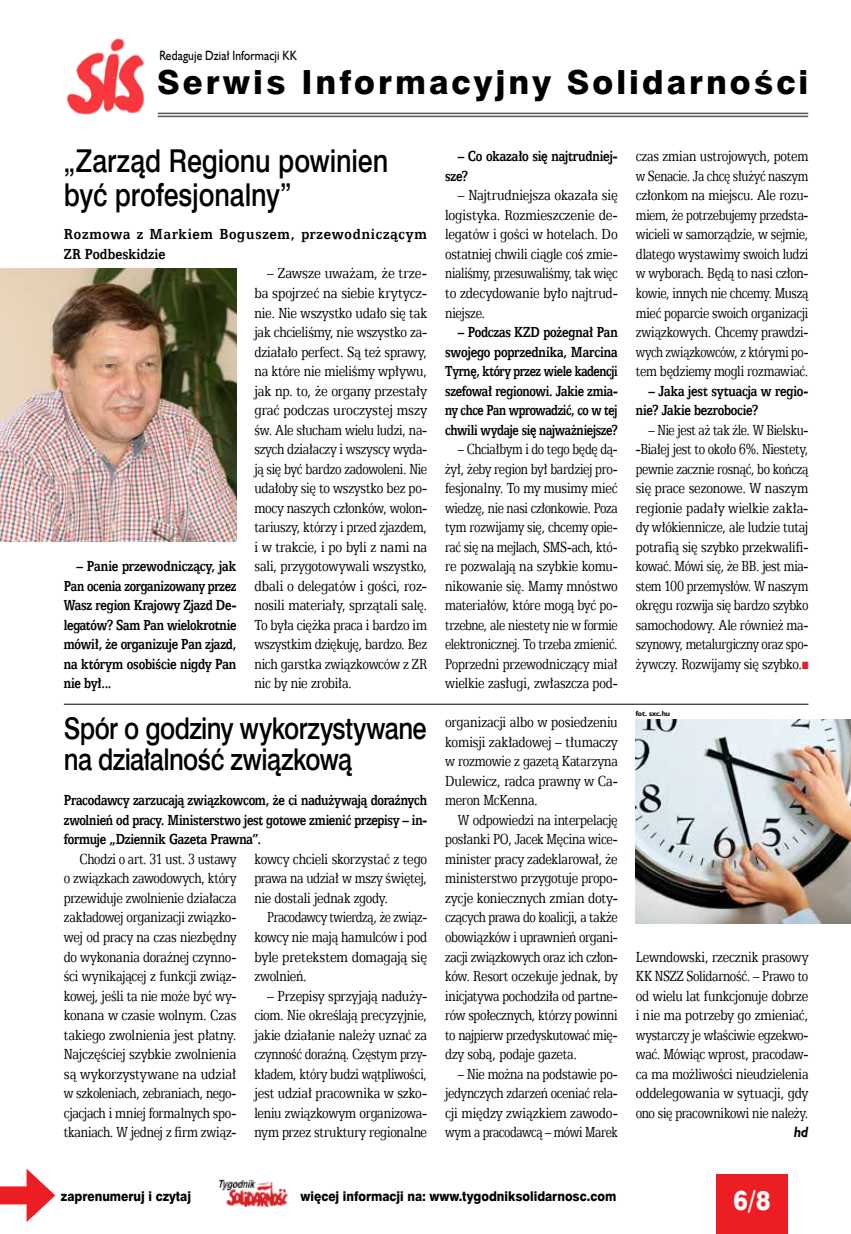
<style>
.page{position:relative;width:851px;height:1234px;background:#fff}
.page>*{position:absolute;margin:0;border:0;box-sizing:border-box;transform-origin:0 0}
.t1{font:33.3px "Swis 721 Hv EU";letter-spacing:.09em;color:#000}
.t2{font:31.5px/34.5px "Swis 721 Md EU";letter-spacing:-.005em;color:#000;scale:.85 1}
.t3{font:30px/31.5px "Swis 721 Md EU";letter-spacing:-.025em;color:#000;scale:.85 1}
.t4{font:27px "Swis 721 Hv EU";color:#fff;scale:.9 1}
.t5{font:16.5px/19.5px "Egyptian 505 EU";letter-spacing:-.015em;color:#000;text-align:justify;scale:.77 1}
.t6{font:16.5px/19.5px "Egyptian 505 EU";letter-spacing:-.015em;color:#000;text-align:justify;scale:.79 1}
.t7{font:16.5px/19.5px "Egyptian 505 EU";letter-spacing:-.015em;color:#000;text-align:justify;scale:.83 1}
.t8{font:16.5px/19.5px "Egyptian 505 EU";letter-spacing:-.015em;color:#000;text-align:justify;scale:.76 1}
.t9{font:16.5px/19.5px "Egyptian 505 EU";letter-spacing:-.015em;color:#000;text-align:justify;scale:.81 1}
.t10{font:16.5px/19.5px "Egyptian 505 EU";letter-spacing:-.015em;color:#000;text-align:justify;scale:.8 1}
.t11{font:700 16.5px/19.5px "Egyptian 505 EU";letter-spacing:-.015em;color:#000;text-align:justify;scale:.79 1}
.t12{font:16.5px/19.5px "Egyptian 505 EU";letter-spacing:-.015em;color:#000;text-align:justify;scale:.82 1}
.t13{font:700 16.5px/19.5px "Egyptian 505 EU";letter-spacing:-.015em;color:#000;text-align:justify;scale:.81 1}
.t14{font:16.5px/19.5px "Egyptian 505 EU";letter-spacing:-.015em;color:#000;text-align:justify;scale:.78 1}
.t15{font:16.5px/19.5px "Egyptian 505 EU";letter-spacing:-.015em;color:#000;text-align:justify;scale:.75 1}
.t16{font:700 16.5px/19.5px "Egyptian 505 EU";letter-spacing:-.015em;color:#000;scale:.8 1}
.t17{font:700 16.5px/19.5px "Egyptian 505 EU";letter-spacing:.045em;color:#000;scale:.89 1}
.t18{font:italic 700 15px "Humanst 521 EU";color:#000;scale:.9 1}
.t19{font:13.5px "Swis 721 Hv EU";color:#000;scale:.9 1}
.t20{font:13.5px "Humanst 521 EU";letter-spacing:.015em;color:#000;scale:.85 1}
.t21{font:700 7.5px "Humanst 521 EU";color:#000}
.s1{color:#ed1d24}
</style>
<div class="page">
<div style="left:716px;top:1174px;width:72px;height:59px;background:#ed1d24"></div>
<img style="left:219px;top:1179px;width:69px;height:27px">
<div style="left:0;top:1186px;width:38px;height:18px;background:#ed1d24"></div>
<svg style="left:27px;top:1169px;width:28px;height:52px"></svg>
<img style="left:66px;top:38px;width:78px;height:77px">
<hr style="left:158px;top:113px;width:650px;height:1px;background:#58595b">
<hr style="left:158px;top:116px;width:650px;height:1px;background:#58595b">
<img style="left:0;top:268px;width:236px;height:273px">
<hr style="left:64px;top:703px;width:744px;height:1px;background:#000">
<img style="left:635px;top:719px;width:215px;height:204px">
<p class="t20" style="left:159px;top:47px;width:163px">Redaguje Dział Informacji KK</p>
<h1 class="t1" style="left:157px;top:62px;width:652px">Serwis Informacyjny Solidarności</h1>
<h2 class="t2" style="left:64px;top:145px;width:383px">„Zarząd Regionu powinien być profesjonalny”</h2>
<p class="t17" style="left:64px;top:224px;width:409px">Rozmowa z Markiem Boguszem, przewodniczącym<br>ZR Podbeskidzie</p>
<p class="t13" style="left:64px;top:556px;width:215px;text-indent:13px">– Panie przewodniczący, jak Pan ocenia zorganizowany przez Wasz region Krajowy Zjazd De&shy;legatów? Sam Pan wielokrotnie mówił, że organizuje Pan zjazd, na którym osobiście nigdy Pan nie był...</p>
<p class="t7" style="left:254px;top:263px;width:209px;text-indent:13px">– Zawsze uważam, że trze&shy;ba spojrzeć na siebie krytycz&shy;nie. Nie wszystko udało się tak jak chcieliśmy, nie wszystko za&shy;działało perfect. Są też sprawy, na które nie mieliśmy wpływu, jak np. to, że organy przestały grać podczas uroczystej mszy św. Ale słucham wielu ludzi, na&shy;szych działaczy i wszyscy wyda&shy;ją się być bardzo zadowoleni. Nie udałoby się to wszystko bez po&shy;mocy naszych członków, wolon&shy;tariuszy, którzy i przed zjazdem, i w trakcie, i po byli z nami na sali, przygotowywali wszystko, dbali o delegatów i gości, roz&shy;nosili materiały, sprzątali salę.<br>To była ciężka praca i bardzo im wszystkim dziękuję, bardzo. Bez nich garstka związkowców z ZR nic by nie zrobiła.</p>
<h3 class="t3" style="left:64px;top:713px;width:428px">Spór o godziny wykorzystywane na działalność związkową</h3>
<p class="t11" style="left:64px;top:790px;width:461px">Pracodawcy zarzucają związkowcom, że ci nadużywają doraźnych zwolnień od pracy. Ministerstwo jest gotowe zmienić przepisy – in&shy;formuje „Dziennik Gazeta Prawna”.</p>
<p class="t5" style="left:64px;top:848px;width:226px;text-indent:16px">Chodzi o art. 31 ust. 3 ustawy o związkach zawodowych, który przewiduje zwolnienie działacza zakładowej organizacji związko&shy;wej od pracy na czas niezbędny do wykonania doraźnej czynno&shy;ści wynikającej z funkcji związ&shy;kowej, jeśli ta nie może być wy&shy;konana w czasie wolnym. Czas takiego zwolnienia jest płatny.<br>Najczęściej szybkie zwolnienia są wykorzystywane na udział w szkoleniach, zebraniach, nego&shy;cjacjach i mniej formalnych spo&shy;tkaniach. W jednej z firm związ-</p>
<p class="t10" style="left:254px;top:848px;width:217px">kowcy chcieli skorzystać z tego prawa na udział w mszy świętej, nie dostali jednak zgody.</p>
<p class="t15" style="left:254px;top:907px;width:232px;text-indent:13px">Pracodawcy twierdzą, że związ&shy;kowcy nie mają hamulców i pod byle pretekstem domagają się zwolnień.</p>
<p class="t9" style="left:254px;top:985px;width:214px;text-indent:13px">– Przepisy sprzyjają naduży&shy;ciom. Nie określają precyzyjnie, jakie działanie należy uznać za czynność doraźną. Częstym przy&shy;kładem, który budzi wątpliwości, jest udział pracownika w szko&shy;leniu związkowym organizowa&shy;nym przez struktury regionalne</p>
<p class="t16" style="left:445px;top:146px;width:217px;text-indent:13px">– Co okazało się najtrudniej&shy;sze?</p>
<p class="t12" style="left:445px;top:185px;width:212px;text-indent:13px">– Najtrudniejsza okazała się logistyka. Rozmieszczenie de&shy;legatów i gości w hotelach. Do ostatniej chwili ciągle coś zmie&shy;nialiśmy, przesuwaliśmy, tak więc to zdecydowanie było najtrud&shy;niejsze.</p>
<p class="t11" style="left:445px;top:322px;width:220px;text-indent:13px">– Podczas KZD pożegnał Pan swojego poprzednika, Marcina Tyrnę, który przez wiele kadencji szefował regionowi. Jakie zmia&shy;ny chce Pan wprowadzić, co w tej chwili wydaje się najważniejsze?</p>
<p class="t8" style="left:445px;top:439px;width:229px;text-indent:13px">– Chciałbym i do tego będę dą&shy;żył, żeby region był bardziej pro&shy;fesjonalny. To my musimy mieć wiedzę, nie nasi członkowie. Poza tym rozwijamy się, chcemy opie&shy;rać się na mejlach, SMS-ach, któ&shy;re pozwalają na szybkie komu&shy;nikowanie się. Mamy mnóstwo materiałów, które mogą być po&shy;trzebne, ale niestety nie w formie elektronicznej. To trzeba zmienić.<br>Poprzedni przewodniczący miał wielkie zasługi, zwłaszcza pod-</p>
<p class="t9" style="left:445px;top:712px;width:214px">organizacji albo w posiedzeniu komisji zakładowej – tłumaczy w rozmowie z gazetą Katarzyna Dulewicz, radca prawny w Ca&shy;meron McKenna.</p>
<p class="t6" style="left:445px;top:809px;width:220px;text-indent:13px">W odpowiedzi na interpelację posłanki PO, Jacek Męcina wice&shy;minister pracy zadeklarował, że ministerstwo przygotuje propo&shy;zycje koniecznych zmian doty&shy;czących prawa do koalicji, a także obowiązków i uprawnień organi&shy;zacji związkowych oraz ich człon&shy;ków. Resort oczekuje jednak, by inicjatywa pochodziła od partne&shy;rów społecznych, którzy powinni to najpierw przedyskutować mię&shy;dzy sobą, podaje gazeta.</p>
<p class="t14" style="left:445px;top:1063px;width:223px;text-indent:13px">– Nie można na podstawie po&shy;jedynczych zdarzeń oceniać rela&shy;cji między związkiem zawodo&shy;wym a pracodawcą – mówi Marek</p>
<p class="t6" style="left:635px;top:146px;width:220px">czas zmian ustrojowych, potem w Senacie. Ja chcę służyć naszym członkom na miejscu. Ale rozu&shy;miem, że potrzebujemy przedsta&shy;wicieli w samorządzie, w sejmie, dlatego wystawimy swoich ludzi w wyborach. Będą to nasi człon&shy;kowie, innych nie chcemy. Muszą mieć poparcie swoich organizacji związkowych. Chcemy prawdzi&shy;wych związkowców, z którymi po&shy;tem będziemy mogli rozmawiać.</p>
<p class="t16" style="left:635px;top:380px;width:217px;text-indent:13px">– Jaka jest sytuacja w regio&shy;nie? Jakie bezrobocie?</p>
<p class="t5" style="left:635px;top:419px;width:226px;text-indent:13px">– Nie jest aż tak źle. W Bielsku--Białej jest to około 6%. Niestety, pewnie zacznie rosnąć, bo kończą się prace sezonowe. W naszym regionie padały wielkie zakła&shy;dy włókiennicze, ale ludzie tutaj potrafią się szybko przekwalifi&shy;kować. Mówi się, że BB. jest mia&shy;stem 100 przemysłów. W naszym okręgu rozwija się bardzo szybko samochodowy. Ale również ma&shy;szynowy, metalurgiczny oraz spo&shy;żywczy. Rozwijamy się szybko.<span class="s1">■</span></p>
<p class="t21" style="left:635px;top:708px;width:36px">fot. sxc.hu</p>
<p class="t10" style="left:635px;top:946px;width:217px">Lewndowski, rzecznik prasowy KK NSZZ Solidarność. – Prawo to od wielu lat funkcjonuje dobrze i nie ma potrzeby go zmieniać, wystarczy je właściwie egzekwo&shy;wać. Mówiąc wprost, pracodaw&shy;ca ma możliwości nieudzielenia oddelegowania w sytuacji, gdy ono się pracownikowi nie należy.</p>
<p class="t18" style="left:794px;top:1122px;width:17px">hd</p>
<p class="t19" style="left:61px;top:1187px;width:146px">zaprenumeruj i czytaj</p>
<p class="t19" style="left:300px;top:1187px;width:352px">więcej informacji na: www.tygodniksolidarnosc.com</p>
<h3 class="t4" style="left:733px;top:1183px;width:42px">6/8</h3>
</div>
